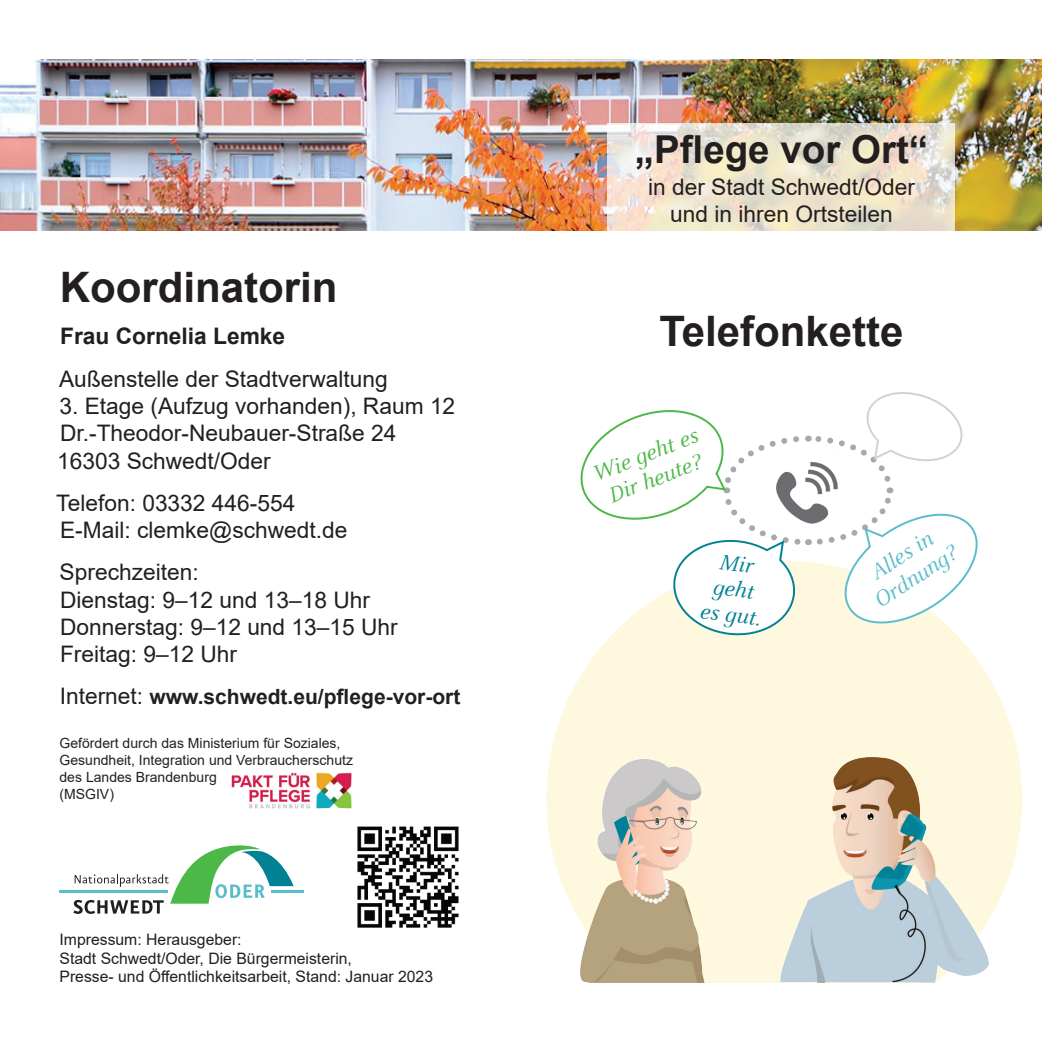
<style>
.page{position:relative;width:1042px;height:1042px;background:#fff}
.page>*{position:absolute;margin:0;border:0;box-sizing:border-box;transform-origin:0 0}
.t1{font:700 42px "Arial";color:#231f20}
.t2{font:700 38.5px "Arial";color:#231f20}
.t3{font:italic 23.45px/25.4px "Celeste";color:#4cb848}
.t4{font:italic 23.45px/25.4px "Celeste";color:#5abdca;text-align:center}
.t5{font:italic 23.45px/25.4px "Celeste";color:#008194;text-align:center}
.t6{font:22.75px/27.3px "Arial";color:#231f20}
.t7{font:700 22.75px "Arial";color:#231f20}
.t8{font:700 21px "Arial";color:#231f20}
.t9{font:15.75px/18.9px "Arial";color:#231f20}
.t10{font:14px/16.8px "Arial";color:#231f20}
.s1{font-weight:400;font-size:22.75px}
</style>
<div class="page">
<svg style="left:546px;top:640px;width:476px;height:342px;background:#fef9e3"></svg>
<hr style="left:271px;top:890px;width:32px;height:3px;background:#5abdca">
<hr style="left:60px;top:890px;width:108px;height:3px;background:#5abdca">
<svg style="left:73px;top:845px;width:221px;height:69px"></svg>
<svg style="left:580px;top:392px;width:398px;height:248px"></svg>
<img style="left:0;top:60px;width:1042px;height:171px">
<svg style="left:608px;top:124px;width:347px;height:107px;background:#ebe2cf"></svg>
<img style="left:580px;top:759px;width:125px;height:223px">
<img style="left:780px;top:757px;width:208px;height:225px">
<img style="left:357px;top:826px;width:102px;height:102px">
<img style="left:231px;top:772px;width:121px;height:37px">
<h1 class="t1" style="left:60px;top:258px;width:279px">Koordinatorin</h1>
<p class="t7" style="left:60px;top:320px;width:227px">Frau Cornelia Lemke</p>
<p class="t6" style="left:59px;top:365px;width:330px">Außenstelle der Stadtverwaltung</p>
<p class="t6" style="left:57px;top:392px;width:400px">3. Etage (Aufzug vorhanden), Raum 12<br>Dr.-Theodor-Neubauer-Straße 24<br>16303 Schwedt/Oder</p>
<p class="t6" style="left:56px;top:489px;width:293px">Telefon: 03332 446-554<br>E-Mail: clemke@schwedt.de</p>
<p class="t6" style="left:60px;top:558px;width:340px">Sprechzeiten:<br>Dienstag: 9–12 und 13–18 Uhr<br>Donnerstag: 9–12 und 13–15 Uhr<br>Freitag: 9–12 Uhr</p>
<p class="t8" style="left:60px;top:682px;width:402px"><span class="s1">Internet:</span> www.schwedt.eu/pflege-vor-ort</p>
<p class="t10" style="left:60px;top:735px;width:295px">Gefördert durch das Ministerium für Soziales,<br>Gesundheit, Integration und Verbraucherschutz des Landes Brandenburg<br>(MSGIV)</p>
<p class="t9" style="left:60px;top:929px;width:375px">Impressum: Herausgeber:<br>Stadt Schwedt/Oder, Die Bürgermeisterin,<br>Presse- und Öffentlichkeitsarbeit, Stand: Januar 2023</p>
<h2 class="t2" style="left:635px;top:122px;width:295px">„Pflege vor Ort“</h2>
<p class="t6" style="left:648px;top:173px;width:268px;text-align:center">in der Stadt Schwedt/Oder und in ihren Ortsteilen</p>
<h1 class="t1" style="left:659px;top:302px;width:246px">Telefonkette</h1>
<p class="t3" style="left:589px;top:462px;width:112px;rotate:-21deg">Wie geht es<br>Dir heute?</p>
<p class="t5" style="left:708px;top:547px;width:62px;rotate:7deg">Mir geht es gut.</p>
<p class="t4" style="left:855px;top:570px;width:95px;rotate:-33deg">Alles in<br>Ordnung?</p>
</div>
